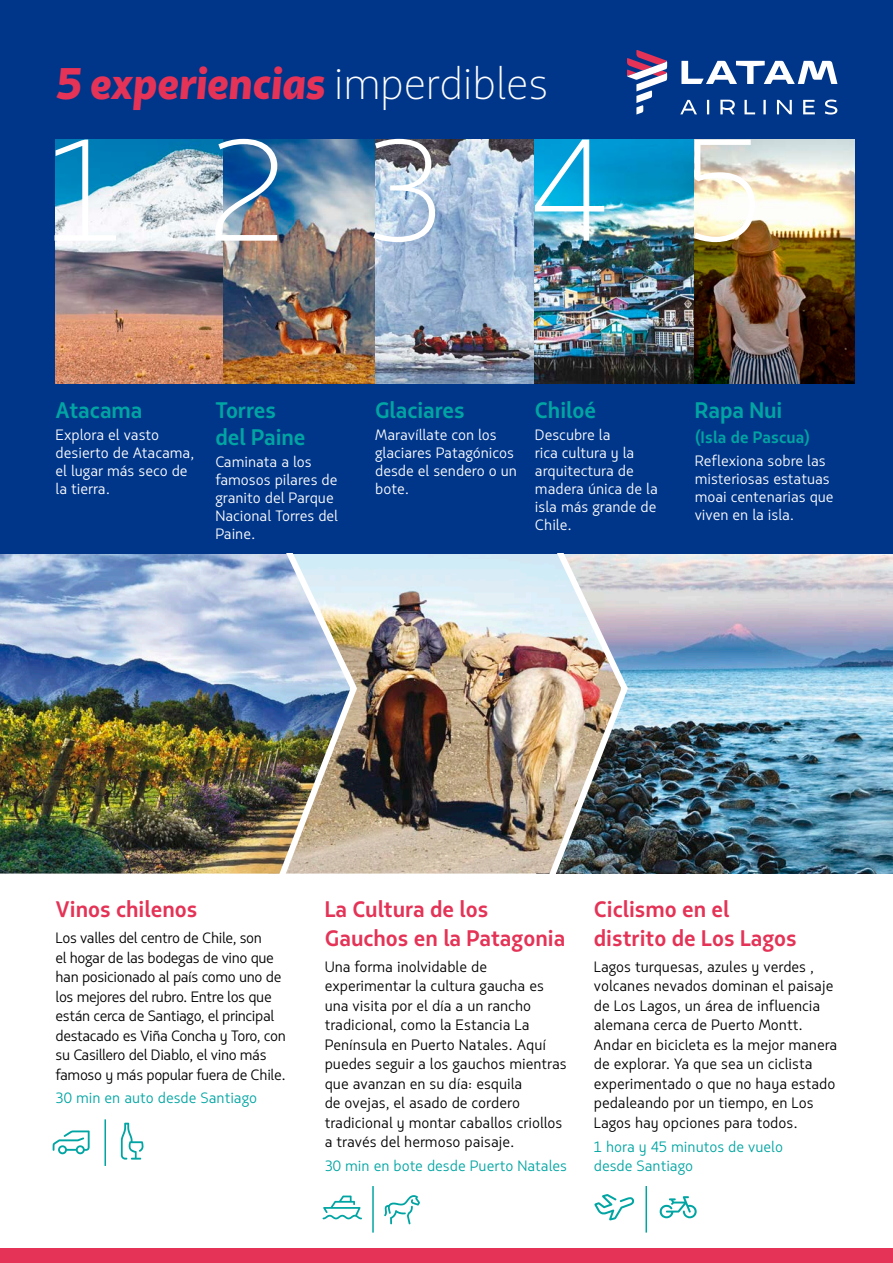
<style>
.page{position:relative;width:893px;height:1263px;background:#fff}
.page>*{position:absolute;margin:0;border:0;box-sizing:border-box;transform-origin:0 0}
.t1{font:italic 900 44.1px "Latam Sans";color:#e43356}
.t2{font:700 22.5px/28.8px "Latam Sans";color:#e43356}
.t3{font:700 22.5px/27px "Latam Sans";color:#00a5a3}
.t4{font:700 16.5px "Latam Sans";letter-spacing:.01em;color:#00a5a3}
.t5{font:15px/19.5px "Latam Sans";color:#000}
.t6{font:15px/18px "Latam Sans";color:#fff}
.t7{font:15px/19.5px "Latam Sans";letter-spacing:-.025em;color:#000}
.t8{font:15px/19.5px "Latam Sans";color:#00a5a3}
.s1{font-weight:300;font-style:normal;color:#fff}
</style>
<div class="page">
<img style="left:631px;top:553px;width:262px;height:320px">
<img style="left:360px;top:553px;width:174px;height:320px">
<img style="left:0;top:553px;width:265px;height:320px">
<div style="left:0;top:0;width:893px;height:553px;background:#00368a"></div>
<svg style="left:680px;top:100px;width:157px;height:15px"></svg>
<svg style="left:681px;top:61px;width:156px;height:23px"></svg>
<svg style="left:627px;top:50px;width:40px;height:65px"></svg>
<img style="left:222px;top:140px;width:153px;height:243px">
<img style="left:56px;top:140px;width:166px;height:243px">
<img style="left:375px;top:140px;width:160px;height:243px">
<img style="left:535px;top:140px;width:160px;height:243px">
<img style="left:695px;top:140px;width:159px;height:243px">
<div style="left:0;top:1249px;width:893px;height:14px;background:#e43356"></div>
<img style="left:215px;top:139px;width:62px;height:102px">
<img style="left:535px;top:140px;width:69px;height:101px">
<svg style="left:55px;top:140px;width:61px;height:101px;background:#80bfdb"></svg>
<svg style="left:373px;top:139px;width:62px;height:103px;background:#b0becd"></svg>
<svg style="left:694px;top:140px;width:61px;height:102px;background:#ebe6d5"></svg>
<img style="left:265px;top:553px;width:95px;height:321px">
<img style="left:534px;top:553px;width:97px;height:321px">
<svg style="left:53px;top:1130px;width:37px;height:24px"></svg>
<hr style="left:104px;top:1119px;width:2px;height:47px;background:#00a5a3">
<svg style="left:121px;top:1123px;width:23px;height:36px"></svg>
<hr style="left:372px;top:1186px;width:2px;height:46px;background:#00a5a3">
<svg style="left:384px;top:1195px;width:36px;height:29px"></svg>
<svg style="left:323px;top:1195px;width:39px;height:24px"></svg>
<svg style="left:594px;top:1194px;width:40px;height:26px"></svg>
<hr style="left:645px;top:1186px;width:2px;height:46px;background:#00a5a3">
<svg style="left:660px;top:1196px;width:37px;height:22px"></svg>
<h1 class="t1" style="left:56px;top:55px;width:494px">5 experiencias <span class="s1">imperdibles</span></h1>
<h2 class="t3" style="left:56px;top:397px;width:88px">Atacama</h2>
<p class="t6" style="left:56px;top:426px;width:140px">Explora el vasto desierto de Atacama, el lugar más seco de la tierra.</p>
<h2 class="t3" style="left:215px;top:397px;width:92px">Torres del Paine</h2>
<p class="t6" style="left:215px;top:453px;width:124px">Caminata a los famosos pilares de granito del Parque<br>Nacional Torres del<br>Paine.</p>
<h2 class="t3" style="left:375px;top:397px;width:91px">Glaciares</h2>
<p class="t6" style="left:375px;top:426px;width:143px">Maravíllate con los glaciares Patagónicos desde el sendero o un bote.</p>
<h2 class="t3" style="left:535px;top:397px;width:63px">Chiloé</h2>
<p class="t6" style="left:535px;top:426px;width:124px">Descubre la<br>rica cultura y la arquitectura de madera única de la isla más grande de<br>Chile.</p>
<h2 class="t3" style="left:695px;top:397px;width:89px">Rapa Nui</h2>
<p class="t4" style="left:695px;top:427px;width:117px">(Isla de Pascua)</p>
<p class="t6" style="left:695px;top:452px;width:140px">Reflexiona sobre las misteriosas estatuas moai centenarias que viven en la isla.</p>
<h2 class="t2" style="left:56px;top:895px;width:143px">Vinos chilenos</h2>
<p class="t7" style="left:56px;top:928px;width:232px">Los valles del centro de Chile, son<br>el hogar de las bodegas de vino que han posicionado al país como uno de los mejores del rubro. Entre los que están cerca de Santiago, el principal destacado es Viña Concha y Toro, con su Casillero del Diablo, el vino más famoso y más popular fuera de Chile.</p>
<p class="t8" style="left:56px;top:1089px;width:203px">30 min en auto desde Santiago</p>
<h2 class="t2" style="left:325px;top:895px;width:242px">La Cultura de los<br>Gauchos en la Patagonia</h2>
<p class="t5" style="left:325px;top:957px;width:244px">Una forma inolvidable de experimentar la cultura gaucha es una visita por el día a un rancho tradicional, como la Estancia La<br>Península en Puerto Natales. Aquí puedes seguir a los gauchos mientras que avanzan en su día: esquila<br>de ovejas, el asado de cordero tradicional y montar caballos criollos a través del hermoso paisaje.</p>
<p class="t8" style="left:325px;top:1156px;width:244px">30 min en bote desde Puerto Natales</p>
<h2 class="t2" style="left:594px;top:895px;width:205px">Ciclismo en el distrito de Los Lagos</h2>
<p class="t5" style="left:594px;top:957px;width:245px">Lagos turquesas, azules y verdes , volcanes nevados dominan el paisaje de Los Lagos, un área de influencia alemana cerca de Puerto Montt.<br>Andar en bicicleta es la mejor manera de explorar. Ya que sea un ciclista experimentado o que no haya estado pedaleando por un tiempo, en Los Lagos hay opciones para todos.</p>
<p class="t8" style="left:594px;top:1137px;width:191px">1 hora y 45 minutos de vuelo desde Santiago</p>
</div>
